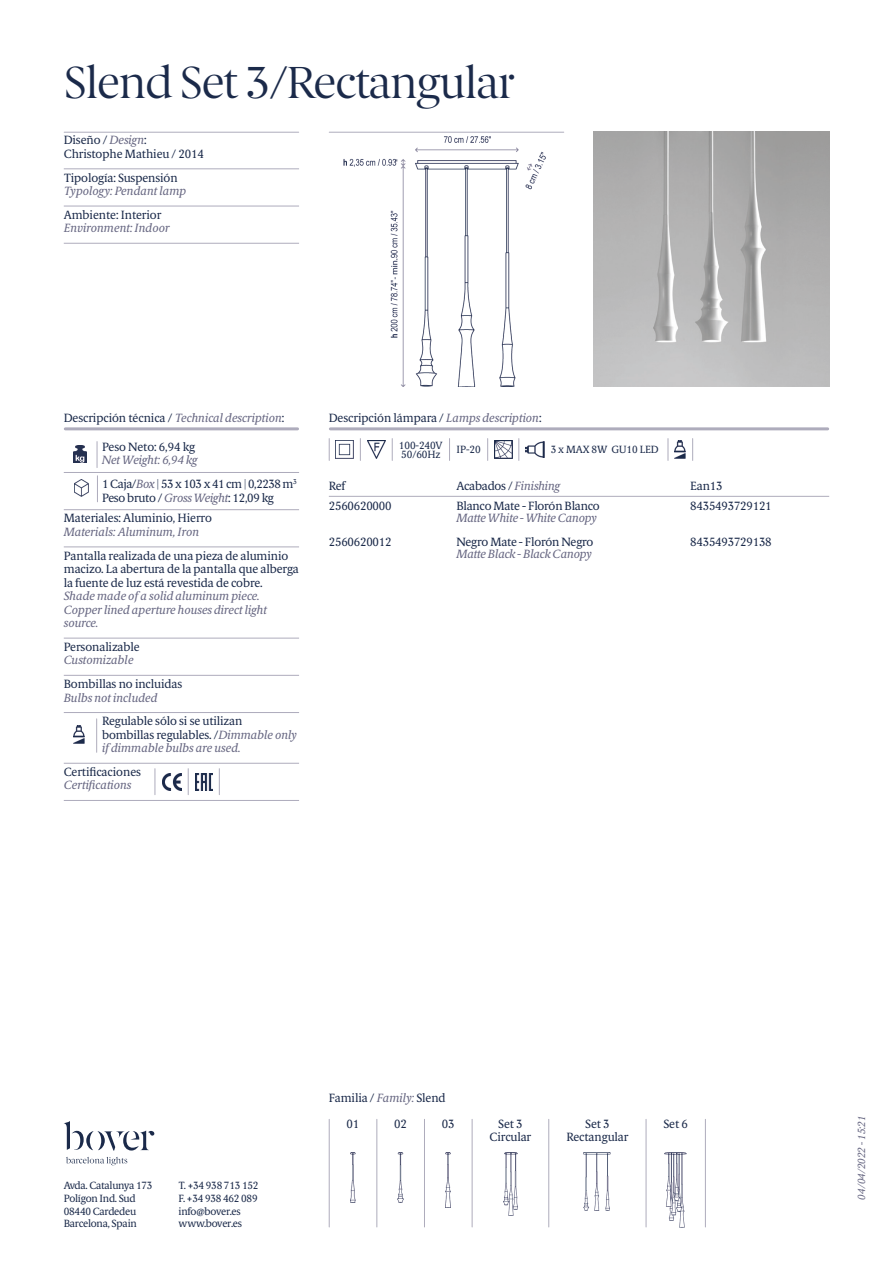
<style>
.page{position:relative;width:893px;height:1263px;background:#fff}
.page>*{position:absolute;margin:0;border:0;box-sizing:border-box;transform-origin:0 0}
.Nom{font:45px "Berlingske Serif";letter-spacing:-.025em;color:#1b2a4a}
.Text_línia_inferior{font:12px/13.5px "Berlingske Serif Tx";letter-spacing:-.01em;color:#1b2a4a}
.Acabats{font:12px "Berlingske Serif Tx";letter-spacing:-.02em;color:#1b2a4a}
.Text_línia_inferior-2{font:italic 12px/13.5px "Berlingske Serif Tx";letter-spacing:-.01em;color:#676782}
.Text_línia_inferior-3{font:12px/13.5px "Berlingske Serif Tx";letter-spacing:-.035em;color:#1b2a4a}
.Acabats-2{font:italic 12px "Berlingske Serif Tx";letter-spacing:-.025em;color:#676782}
.Info_tècnica{font:10.5px/12.8px "Berlingske Serif Tx";letter-spacing:-.025em;color:#1b2a4a}
.t1{font:italic 10.5px "Berlingske Serif Tx";letter-spacing:-.01em;color:#676782}
.s1{font-style:italic;color:#676782}
.s2{font-style:normal;color:#1b2a4a}
</style>
<div class="page">
<hr style="left:64px;top:168px;width:235px;height:1px;background:#aeacbc">
<hr style="left:64px;top:206px;width:235px;height:1px;background:#aeacbc">
<hr style="left:64px;top:243px;width:235px;height:1px;background:#aeacbc">
<hr style="left:64px;top:132px;width:235px;height:1px;background:#aeacbc">
<hr style="left:329px;top:132px;width:235px;height:1px;background:#aeacbc">
<img style="left:343px;top:136px;width:203px;height:251px">
<hr style="left:64px;top:472px;width:235px;height:1px;background:#aeacbc">
<hr style="left:64px;top:509px;width:235px;height:1px;background:#aeacbc">
<hr style="left:64px;top:546px;width:235px;height:1px;background:#aeacbc">
<hr style="left:64px;top:638px;width:235px;height:1px;background:#aeacbc">
<hr style="left:64px;top:675px;width:235px;height:1px;background:#aeacbc">
<hr style="left:64px;top:712px;width:235px;height:1px;background:#aeacbc">
<hr style="left:64px;top:763px;width:235px;height:1px;background:#aeacbc">
<hr style="left:64px;top:800px;width:235px;height:1px;background:#aeacbc">
<img style="left:74px;top:446px;width:13px;height:17px">
<svg style="left:97px;top:442px;width:1px;height:26px"></svg>
<img style="left:74px;top:480px;width:15px;height:17px">
<svg style="left:97px;top:476px;width:1px;height:26px"></svg>
<img style="left:73px;top:725px;width:12px;height:19px">
<hr style="left:96px;top:719px;width:1px;height:33px;background:#aeacbc">
<svg style="left:155px;top:769px;width:1px;height:26px"></svg>
<img style="left:162px;top:774px;width:19px;height:17px">
<svg style="left:188px;top:769px;width:1px;height:26px"></svg>
<img style="left:195px;top:774px;width:17px;height:17px">
<svg style="left:219px;top:769px;width:1px;height:26px"></svg>
<hr style="left:65px;top:427px;width:233px;height:3px;background:#aeacbc">
<hr style="left:330px;top:427px;width:498px;height:3px;background:#aeacbc">
<svg style="left:487px;top:439px;width:1px;height:21px"></svg>
<svg style="left:518px;top:439px;width:1px;height:21px"></svg>
<svg style="left:449px;top:439px;width:1px;height:21px"></svg>
<svg style="left:392px;top:439px;width:1px;height:21px"></svg>
<svg style="left:329px;top:439px;width:1px;height:21px"></svg>
<svg style="left:360px;top:439px;width:1px;height:21px"></svg>
<img style="left:367px;top:441px;width:18px;height:17px">
<img style="left:336px;top:441px;width:18px;height:17px">
<svg style="left:668px;top:439px;width:1px;height:21px"></svg>
<img style="left:526px;top:441px;width:18px;height:17px">
<img style="left:494px;top:441px;width:18px;height:17px">
<hr style="left:329px;top:1119px;width:1px;height:108px;background:#aeacbc">
<hr style="left:376px;top:1119px;width:1px;height:108px;background:#aeacbc">
<hr style="left:424px;top:1119px;width:1px;height:108px;background:#aeacbc">
<hr style="left:472px;top:1119px;width:1px;height:108px;background:#aeacbc">
<hr style="left:548px;top:1119px;width:1px;height:108px;background:#aeacbc">
<hr style="left:705px;top:1119px;width:1px;height:108px;background:#aeacbc">
<hr style="left:646px;top:1119px;width:1px;height:108px;background:#aeacbc">
<img style="left:350px;top:1152px;width:6px;height:51px">
<img style="left:446px;top:1152px;width:5px;height:56px">
<img style="left:398px;top:1152px;width:6px;height:50px">
<img style="left:503px;top:1152px;width:15px;height:63px">
<img style="left:665px;top:1152px;width:22px;height:75px">
<img style="left:584px;top:1152px;width:27px;height:58px">
<svg style="left:692px;top:439px;width:1px;height:21px"></svg>
<img style="left:675px;top:440px;width:11px;height:19px">
<img style="left:594px;top:132px;width:235px;height:255px">
<svg style="left:66px;top:1157px;width:61px;height:8px"></svg>
<svg style="left:64px;top:1121px;width:90px;height:29px"></svg>
<hr style="left:329px;top:496px;width:500px;height:1px;background:#aeacbc">
<p class="Nom" style="left:64px;top:53px;width:452px">Slend Set 3/Rectangular</p>
<p class="Text_línia_inferior" style="left:64px;top:133px;width:142px">Diseño / <span class="s1">Design</span>:<br>Christophe Mathieu / 2014</p>
<p class="Text_línia_inferior" style="left:64px;top:171px;width:124px">Tipología: Suspensión<br><span class="s1">Typology: Pendant lamp</span></p>
<p class="Text_línia_inferior-2" style="left:64px;top:208px;width:108px"><span class="s2">Ambiente: Interior<br></span>Environment: Indoor</p>
<p class="Text_línia_inferior" style="left:64px;top:411px;width:222px">Descripción técnica / <span class="s1">Technical description</span>:</p>
<p class="Text_línia_inferior" style="left:329px;top:411px;width:214px">Descripción lámpara / <span class="s1">Lamps description</span>:</p>
<p class="Info_tècnica" style="left:456px;top:443px;width:26px">IP-20</p>
<p class="Info_tècnica" style="left:551px;top:443px;width:110px">3 x MAX 8W GU10 LED</p>
<p class="Info_tècnica" style="left:399px;top:439px;width:45px">100-240V</p>
<p class="Info_tècnica" style="left:401px;top:448px;width:41px">50/60Hz</p>
<p class="Text_línia_inferior-2" style="left:102px;top:440px;width:97px"><span class="s2">Peso Neto: 6,94 kg<br></span>Net Weight: 6,94 kg</p>
<p class="Text_línia_inferior-3" style="left:102px;top:477px;width:196px">1 Caja/<span class="s1">Box</span> | 53 x 103 x 41 cm | 0,2238 m<sup>3<br></sup>Peso bruto / <span class="s1">Gross Weight</span>: 12,09 kg</p>
<p class="Text_línia_inferior" style="left:64px;top:511px;width:150px">Materiales: Aluminio, Hierro<br><span class="s1">Materials: Aluminum, Iron</span></p>
<p class="Text_línia_inferior" style="left:64px;top:549px;width:237px">Pantalla realizada de una pieza de aluminio macizo. La abertura de la pantalla que alberga la fuente de luz está revestida de cobre.<br><span class="s1">Shade made of a solid aluminum piece.<br>Copper lined aperture houses direct light source.</span></p>
<p class="Text_línia_inferior" style="left:64px;top:640px;width:78px">Personalizable<br><span class="s1">Customizable</span></p>
<p class="Text_línia_inferior" style="left:64px;top:677px;width:120px">Bombillas no incluidas<br><span class="s1">Bulbs not included</span></p>
<p class="Text_línia_inferior" style="left:102px;top:714px;width:197px">Regulable sólo si se utilizan bombillas regulables. /<span class="s1">Dimmable only if dimmable bulbs are used.</span></p>
<p class="Text_línia_inferior" style="left:64px;top:765px;width:79px">Certificaciones<br><span class="s1">Certifications</span></p>
<p class="Acabats" style="left:329px;top:477px;width:18px">Ref</p>
<p class="Acabats" style="left:456px;top:477px;width:105px">Acabados / <span class="s1">Finishing</span></p>
<p class="Acabats" style="left:690px;top:477px;width:34px">Ean13</p>
<p class="Acabats" style="left:329px;top:497px;width:64px">2560620000</p>
<p class="Acabats" style="left:456px;top:497px;width:145px">Blanco Mate - Florón Blanco</p>
<p class="Acabats" style="left:690px;top:497px;width:83px">8435493729121</p>
<p class="Acabats-2" style="left:456px;top:509px;width:142px">Matte White - White Canopy</p>
<p class="Acabats" style="left:329px;top:533px;width:64px">2560620012</p>
<p class="Acabats" style="left:456px;top:533px;width:138px">Negro Mate - Florón Negro</p>
<p class="Acabats" style="left:690px;top:533px;width:83px">8435493729138</p>
<p class="Acabats-2" style="left:456px;top:545px;width:137px">Matte Black - Black Canopy</p>
<p class="Info_tècnica" style="left:64px;top:1179px;width:90px">Avda. Catalunya 173<br>Polígon Ind. Sud<br>08440 Cardedeu<br>Barcelona, Spain</p>
<p class="Info_tècnica" style="left:179px;top:1179px;width:81px">T. +34 938 713 152<br>F. +34 938 462 089 info@bover.es www.bover.es</p>
<p class="Text_línia_inferior" style="left:329px;top:1091px;width:118px">Familia / <span class="s1">Family:</span> Slend</p>
<p class="Text_línia_inferior" style="left:347px;top:1117px;width:14px">01</p>
<p class="Text_línia_inferior" style="left:394px;top:1117px;width:14px">02</p>
<p class="Text_línia_inferior" style="left:442px;top:1117px;width:14px">03</p>
<p class="Text_línia_inferior" style="left:498px;top:1117px;width:26px">Set 3</p>
<p class="Text_línia_inferior" style="left:663px;top:1117px;width:26px">Set 6</p>
<p class="Text_línia_inferior" style="left:490px;top:1130px;width:43px">Circular</p>
<p class="Text_línia_inferior" style="left:566px;top:1117px;width:64px;text-align:center">Set 3<br>Rectangular</p>
<p class="t1" style="left:854px;top:1199px;width:86px;rotate:-90deg">04/04/2022 - 15:21</p>
</div>
